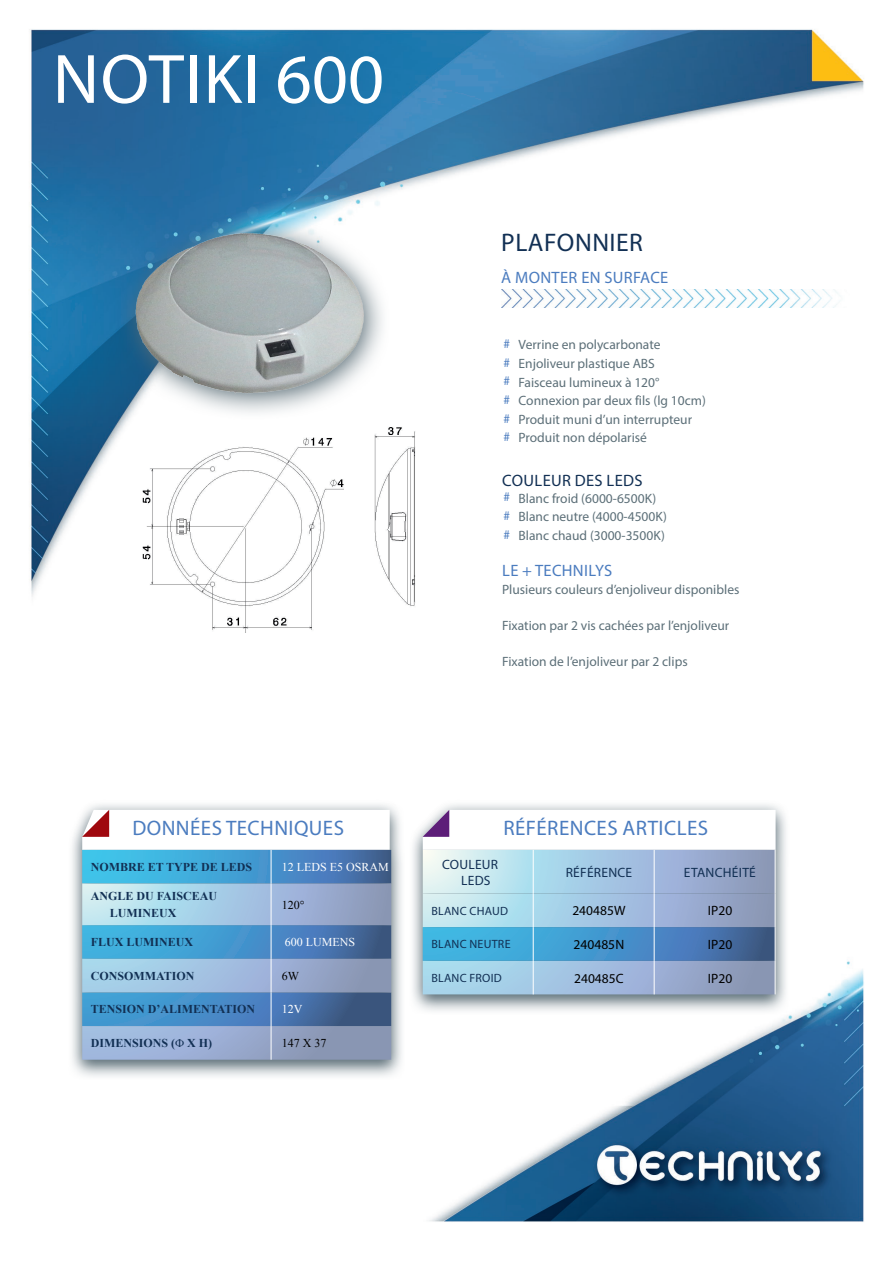
<style>
.page{position:relative;width:893px;height:1263px;background:#fff}
.page>*{position:absolute;margin:0;border:0;box-sizing:border-box;transform-origin:0 0}
.TITRE_DE_FICHE{font:70.5px "Myriad Pro";letter-spacing:.02em;color:#fff}
.TITRE_INFOS_GENERALE{font:25.5px "Myriad Pro";letter-spacing:.02em;color:#123054}
.t1{font:21px "Myriad Pro";letter-spacing:.02em;color:#4b7cbf}
.TITRE_INFOS_GENERALE-2{font:16.5px "Myriad Pro";letter-spacing:.02em;color:#4b7cbf}
.SOUS-TITRES_INFOS_GE{font:16.5px "Myriad Pro";letter-spacing:.02em;color:#123054}
.SOUS-TITRES_INFOS_GE-2{font:16.5px "Myriad Pro";letter-spacing:.02em;color:#4b7cbf}
.SOUS-TITRES_INFOS_GE-3{font:13.5px "Myriad Pro";color:#5c6f78}
.COLONNE_DROITE{font:13.5px "Myriad Pro";color:#000}
.COLONNE_DROITE-2{font:13.5px/16.5px "Myriad Pro";letter-spacing:.02em;color:#123054}
.TABLEAU{font:700 12px/16.5px "Times New Roman";color:#123054}
.TABLEAU-2{font:12px "Myriad Pro";letter-spacing:.02em;color:#123054}
.COLONNE_DROITE-3{font:12px "Times New Roman";color:#fff}
.COLONNE_DROITE-4{font:12px "Times New Roman";color:#000}
.s1{font-size:13.2px;color:#4b7cbf}
</style>
<div class="page">
<img style="left:29px;top:29px;width:835px;height:1193px">
<svg style="left:409px;top:802px;width:381px;height:213px"></svg>
<div style="left:411px;top:798px;width:376px;height:208px;background:#5c6f78;opacity:.25"></div>
<svg style="left:423px;top:810px;width:353px;height:184px"></svg>
<svg style="left:68px;top:802px;width:337px;height:278px"></svg>
<div style="left:70px;top:798px;width:333px;height:273px;background:#5c6f78;opacity:.25"></div>
<svg style="left:82px;top:850px;width:309px;height:33px;background:#439acc"></svg>
<svg style="left:82px;top:883px;width:309px;height:177px;background:#7ba5cc"></svg>
<hr style="left:271px;top:850px;width:1px;height:33px;background:#fff">
<hr style="left:271px;top:883px;width:1px;height:42px;background:#fff">
<hr style="left:271px;top:925px;width:1px;height:34px;background:#fff">
<hr style="left:271px;top:959px;width:1px;height:33px;background:#fff">
<hr style="left:271px;top:992px;width:1px;height:34px;background:#fff">
<hr style="left:271px;top:1026px;width:1px;height:34px;background:#fff">
<svg style="left:82px;top:810px;width:308px;height:40px"></svg>
<img style="left:501px;top:289px;width:363px;height:18px">
<img style="left:109px;top:214px;width:282px;height:206px">
<img style="left:136px;top:422px;width:316px;height:211px">
<svg style="left:175px;top:1039px;width:9px;height:8px"></svg>
<p class="TITRE_DE_FICHE" style="left:53px;top:36px;width:333px">NOTIKI 600</p>
<p class="TITRE_INFOS_GENERALE" style="left:501px;top:226px;width:143px">PLAFONNIER</p>
<p class="TITRE_INFOS_GENERALE-2" style="left:501px;top:267px;width:169px">À MONTER EN SURFACE</p>
<p class="SOUS-TITRES_INFOS_GE-3" style="left:503px;top:336px;width:159px"><span class="s1">#</span> Verrine en polycarbonate</p>
<p class="SOUS-TITRES_INFOS_GE-3" style="left:503px;top:355px;width:153px"><span class="s1">#</span> Enjoliveur plastique ABS</p>
<p class="SOUS-TITRES_INFOS_GE-3" style="left:503px;top:374px;width:157px"><span class="s1">#</span> Faisceau lumineux à 120°</p>
<p class="SOUS-TITRES_INFOS_GE-3" style="left:503px;top:392px;width:204px"><span class="s1">#</span> Connexion par deux fils (lg 10cm)</p>
<p class="SOUS-TITRES_INFOS_GE-3" style="left:503px;top:411px;width:190px"><span class="s1">#</span> Produit muni d’un interrupteur</p>
<p class="SOUS-TITRES_INFOS_GE-3" style="left:503px;top:429px;width:145px"><span class="s1">#</span> Produit non dépolarisé</p>
<p class="SOUS-TITRES_INFOS_GE" style="left:502px;top:470px;width:142px">COULEUR DES LEDS</p>
<p class="SOUS-TITRES_INFOS_GE-3" style="left:503px;top:490px;width:154px"><span class="s1">#</span> Blanc froid (6000-6500K)</p>
<p class="SOUS-TITRES_INFOS_GE-3" style="left:503px;top:508px;width:165px"><span class="s1">#</span> Blanc neutre (4000-4500K)</p>
<p class="SOUS-TITRES_INFOS_GE-3" style="left:503px;top:527px;width:163px"><span class="s1">#</span> Blanc chaud (3000-3500K)</p>
<p class="SOUS-TITRES_INFOS_GE-2" style="left:502px;top:560px;width:112px">LE + TECHNILYS</p>
<p class="SOUS-TITRES_INFOS_GE-3" style="left:502px;top:581px;width:239px">Plusieurs couleurs d’enjoliveur disponibles</p>
<p class="SOUS-TITRES_INFOS_GE-3" style="left:502px;top:617px;width:229px">Fixation par 2 vis cachées par l’enjoliveur</p>
<p class="SOUS-TITRES_INFOS_GE-3" style="left:502px;top:653px;width:187px">Fixation de l’enjoliveur par 2 clips</p>
<p class="t1" style="left:132px;top:815px;width:213px">DONNÉES TECHNIQUES</p>
<p class="TABLEAU" style="left:91px;top:858px;width:163px">NOMBRE ET TYPE DE LEDS</p>
<p class="COLONNE_DROITE-3" style="left:282px;top:859px;width:109px">12 LEDS E5 OSRAM</p>
<p class="TABLEAU" style="left:110px;top:887px;width:109px;text-indent:-19px">ANGLE DU FAISCEAU<br>LUMINEUX</p>
<p class="COLONNE_DROITE-4" style="left:282px;top:896px;width:24px">120°</p>
<p class="TABLEAU" style="left:91px;top:933px;width:104px">FLUX LUMINEUX</p>
<p class="COLONNE_DROITE-3" style="left:285px;top:934px;width:72px">600 LUMENS</p>
<p class="TABLEAU" style="left:91px;top:967px;width:105px">CONSOMMATION</p>
<p class="COLONNE_DROITE-4" style="left:282px;top:968px;width:19px">6W</p>
<p class="TABLEAU" style="left:91px;top:1001px;width:166px">TENSION D’ALIMENTATION</p>
<p class="COLONNE_DROITE-3" style="left:282px;top:1001px;width:22px">12V</p>
<p class="TABLEAU" style="left:91px;top:1034px;width:123px">DIMENSIONS ( X H)</p>
<p class="COLONNE_DROITE-4" style="left:282px;top:1035px;width:46px">147 X 37</p>
<p class="t1" style="left:503px;top:815px;width:206px">RÉFÉRENCES ARTICLES</p>
<p class="COLONNE_DROITE-2" style="left:461px;top:855px;width:39px;text-indent:-19px">COULEUR<br>LEDS</p>
<p class="COLONNE_DROITE-2" style="left:566px;top:864px;width:68px">RÉFÉRENCE</p>
<p class="COLONNE_DROITE-2" style="left:684px;top:864px;width:73px">ETANCHÉITÉ</p>
<p class="TABLEAU-2" style="left:431px;top:903px;width:78px">BLANC CHAUD</p>
<p class="COLONNE_DROITE" style="left:572px;top:902px;width:55px">240485W</p>
<p class="COLONNE_DROITE" style="left:708px;top:902px;width:26px">IP20</p>
<p class="TABLEAU-2" style="left:431px;top:937px;width:81px">BLANC NEUTRE</p>
<p class="COLONNE_DROITE" style="left:574px;top:936px;width:52px">240485N</p>
<p class="COLONNE_DROITE" style="left:708px;top:936px;width:26px">IP20</p>
<p class="TABLEAU-2" style="left:431px;top:971px;width:72px">BLANC FROID</p>
<p class="COLONNE_DROITE" style="left:574px;top:970px;width:51px">240485C</p>
<p class="COLONNE_DROITE" style="left:708px;top:970px;width:26px">IP20</p>
</div>
